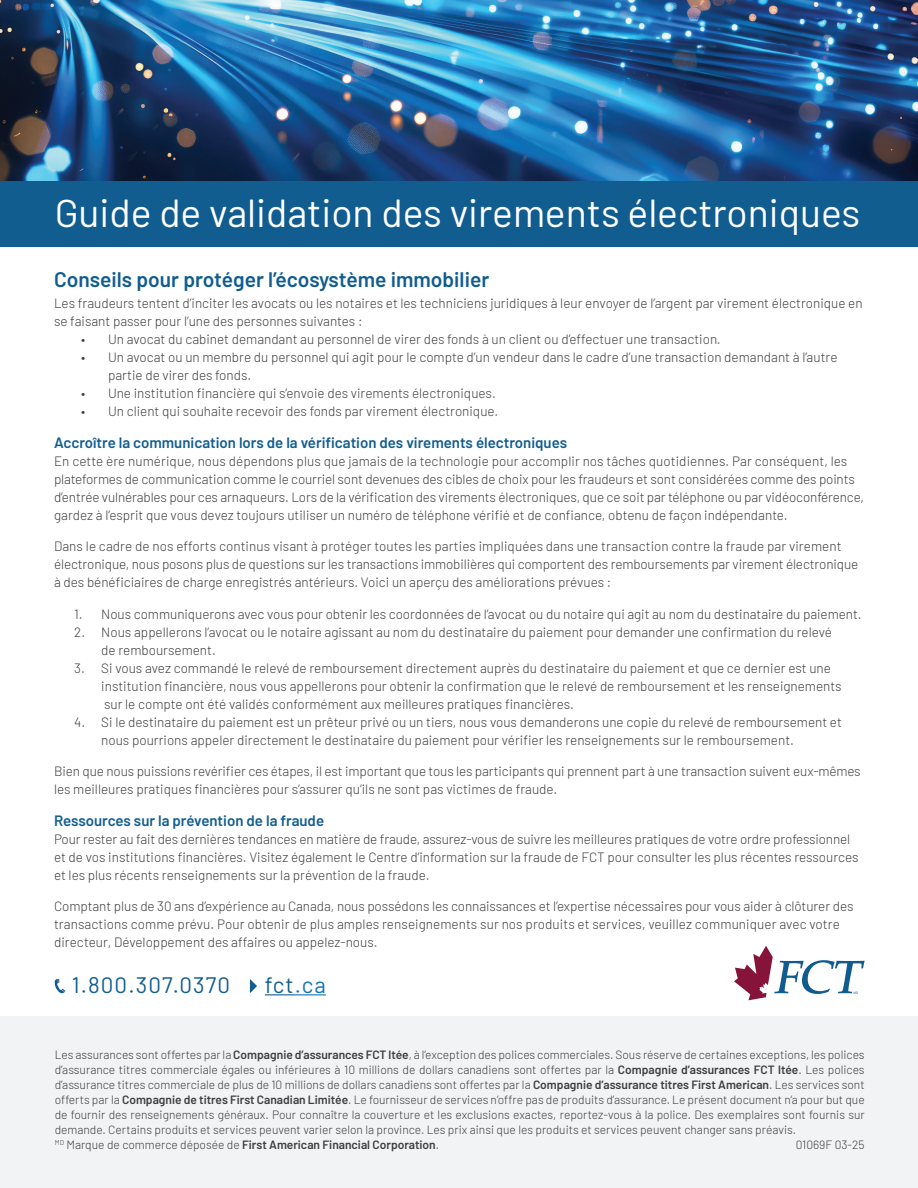
<style>
.page{position:relative;width:918px;height:1188px;background:#fff}
.page>*{position:absolute;margin:0;border:0;box-sizing:border-box;transform-origin:0 0}
.t1{font:39px "Barlow";color:#fff}
.t2{font:22.35px "Barlow";letter-spacing:.05em;color:#115d90}
.t3{font:600 21px "Barlow";color:#115d90}
.t4{font:600 15px "Barlow";color:#115d90}
.t5{font:300 13.5px/18px "Barlow";color:#3e3e3f}
.t6{font:300 12px/15px "Barlow";color:#3e3e3f}
.s1{color:#1074bc}
.s2{font-weight:600}
</style>
<div class="page">
<div style="left:0;top:180px;width:918px;height:67px;background:#115d90"></div>
<div style="left:0;top:1017px;width:918px;height:171px;background:#f2f3f4"></div>
<svg style="left:734px;top:946px;width:131px;height:54px"></svg>
<svg style="left:55px;top:979px;width:10px;height:14px"></svg>
<svg style="left:250px;top:979px;width:7px;height:14px"></svg>
<hr style="left:265px;top:994px;width:30px;height:1px;background:#115d90">
<hr style="left:295px;top:994px;width:31px;height:1px;background:#1074bc">
<img style="left:0;top:0;width:918px;height:181px">
<h1 class="t1" style="left:55px;top:185px;width:807px">Guide de validation des virements électroniques</h1>
<h3 class="t3" style="left:54px;top:264px;width:437px">Conseils pour protéger l’écosystème immobilier</h3>
<p class="t5" style="left:54px;top:293px;width:810px">Les fraudeurs tentent d’inciter les avocats ou les notaires et les techniciens juridiques à leur envoyer de l’argent par virement électronique en se faisant passer pour l’une des personnes suivantes :</p>
<p class="t5" style="left:81px;top:329px;width:641px">• Un avocat du cabinet demandant au personnel de virer des fonds à un client ou d’effectuer une transaction.</p>
<p class="t5" style="left:108px;top:347px;width:731px;text-indent:-27px">• Un avocat ou un membre du personnel qui agit pour le compte d’un vendeur dans le cadre d’une transaction demandant à l’autre partie de virer des fonds.</p>
<p class="t5" style="left:81px;top:383px;width:416px">• Une institution financière qui s’envoie des virements électroniques.</p>
<p class="t5" style="left:81px;top:401px;width:419px">• Un client qui souhaite recevoir des fonds par virement électronique.</p>
<p class="t4" style="left:54px;top:431px;width:515px">Accroître la communication lors de la vérification des virements électroniques</p>
<p class="t5" style="left:54px;top:451px;width:812px">En cette ère numérique, nous dépendons plus que jamais de la technologie pour accomplir nos tâches quotidiennes. Par conséquent, les plateformes de communication comme le courriel sont devenues des cibles de choix pour les fraudeurs et sont considérées comme des points d’entrée vulnérables pour ces arnaqueurs. Lors de la vérification des virements électroniques, que ce soit par téléphone ou par vidéoconférence, gardez à l’esprit que vous devez toujours utiliser un numéro de téléphone vérifié et de confiance, obtenu de façon indépendante.</p>
<p class="t5" style="left:54px;top:536px;width:806px">Dans le cadre de nos efforts continus visant à protéger toutes les parties impliquées dans une transaction contre la fraude par virement électronique, nous posons plus de questions sur les transactions immobilières qui comportent des remboursements par virement électronique à des bénéficiaires de charge enregistrés antérieurs. Voici un aperçu des améliorations prévues :</p>
<p class="t5" style="left:74px;top:604px;width:789px">1. Nous communiquerons avec vous pour obtenir les coordonnées de l’avocat ou du notaire qui agit au nom du destinataire du paiement.</p>
<p class="t5" style="left:101px;top:622px;width:732px;text-indent:-27px">2. Nous appellerons l’avocat ou le notaire agissant au nom du destinataire du paiement pour demander une confirmation du relevé de remboursement.</p>
<p class="t5" style="left:101px;top:658px;width:742px;text-indent:-27px">3. Si vous avez commandé le relevé de remboursement directement auprès du destinataire du paiement et que ce dernier est une institution financière, nous vous appellerons pour obtenir la confirmation que le relevé de remboursement et les renseignements sur le compte ont été validés conformément aux meilleures pratiques financières.</p>
<p class="t5" style="left:101px;top:712px;width:742px;text-indent:-27px">4. Si le destinataire du paiement est un prêteur privé ou un tiers, nous vous demanderons une copie du relevé de remboursement et nous pourrions appeler directement le destinataire du paiement pour vérifier les renseignements sur le remboursement.</p>
<p class="t5" style="left:54px;top:761px;width:808px">Bien que nous puissions revérifier ces étapes, il est important que tous les participants qui prennent part à une transaction suivent eux-mêmes les meilleures pratiques financières pour s’assurer qu’ils ne sont pas victimes de fraude.</p>
<p class="t4" style="left:54px;top:809px;width:272px">Ressources sur la prévention de la fraude</p>
<p class="t5" style="left:54px;top:829px;width:806px">Pour rester au fait des dernières tendances en matière de fraude, assurez-vous de suivre les meilleures pratiques de votre ordre professionnel et de vos institutions financières. Visitez également le Centre d’information sur la fraude de FCT pour consulter les plus récentes ressources et les plus récents renseignements sur la prévention de la fraude.</p>
<p class="t5" style="left:54px;top:896px;width:801px">Comptant plus de 30 ans d’expérience au Canada, nous possédons les connaissances et l’expertise nécessaires pour vous aider à clôturer des transactions comme prévu. Pour obtenir de plus amples renseignements sur nos produits et services, veuillez communiquer avec votre directeur, Développement des affaires ou appelez-nous.</p>
<h2 class="t2" style="left:72px;top:969px;width:160px">1.800.307.0370</h2>
<h2 class="t2" style="left:265px;top:969px;width:63px">fct<span class="s1">.ca</span></h2>
<p class="t6" style="left:55px;top:1046px;width:812px">Les assurances sont offertes par la <span class="s2">Compagnie d’assurances FCT ltée</span>, à l’exception des polices commerciales. Sous réserve de certaines exceptions, les polices d’assurance titres commerciale égales ou inférieures à 10 millions de dollars canadiens sont offertes par la <span class="s2">Compagnie d’assurances FCT ltée</span>. Les polices d’assurance titres commerciale de plus de 10 millions de dollars canadiens sont offertes par la <span class="s2">Compagnie d’assurance titres First American</span>. Les services sont offerts par la <span class="s2">Compagnie de titres First Canadian Limitée</span>. Le fournisseur de services n’offre pas de produits d’assurance. Le présent document n’a pour but que de fournir des renseignements généraux. Pour connaître la couverture et les exclusions exactes, reportez-vous à la police. Des exemplaires sont fournis sur demande. Certains produits et services peuvent varier selon la province. Les prix ainsi que les produits et services peuvent changer sans préavis.<br><sup>MD</sup> Marque de commerce déposée de <span class="s2">First American Financial Corporation</span>.</p>
<p class="t6" style="left:796px;top:1136px;width:70px">01069F 03-25</p>
</div>
